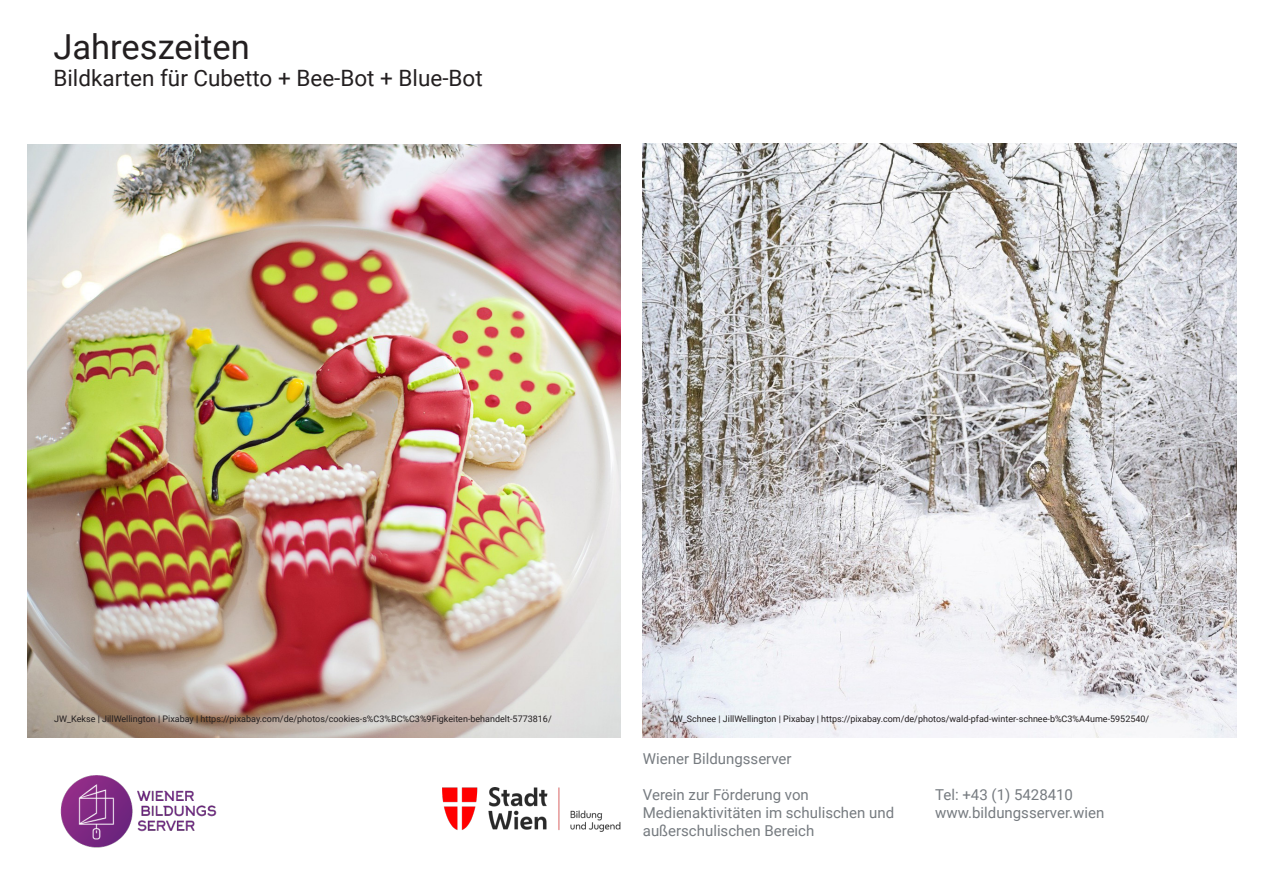
<style>
.page{position:relative;width:1263px;height:893px;background:#fff}
.page>*{position:absolute;margin:0;border:0;box-sizing:border-box;transform-origin:0 0}
.t1{font:34.5px "Roboto";color:#231f20}
.t2{font:22.5px "Roboto";color:#231f20}
.t3{font:15px/18px "Roboto";color:#767b80}
.t4{font:9px "Roboto";color:#231f20}
</style>
<div class="page">
<img style="left:60px;top:775px;width:156px;height:73px">
<img style="left:442px;top:787px;width:179px;height:45px">
<img style="left:27px;top:145px;width:593px;height:593px">
<img style="left:642px;top:144px;width:594px;height:594px">
<h1 class="t1" style="left:53px;top:22px;width:198px">Jahreszeiten</h1>
<h2 class="t2" style="left:53px;top:62px;width:431px">Bildkarten für Cubetto + Bee-Bot + Blue-Bot</h2>
<p class="t4" style="left:54px;top:713px;width:499px">JW_Kekse | JillWellington | Pixabay | https://pixabay.com/de/photos/cookies-s%C3%BC%C3%9Figkeiten-behandelt-5773816/</p>
<p class="t4" style="left:670px;top:713px;width:481px">JW_Schnee | JillWellington | Pixabay | https://pixabay.com/de/photos/wald-pfad-winter-schnee-b%C3%A4ume-5952540/</p>
<h3 class="t3" style="left:643px;top:749px;width:150px">Wiener Bildungsserver</h3>
<h3 class="t3" style="left:643px;top:785px;width:253px">Verein zur Förderung von<br>Medienaktivitäten im schulischen und außerschulischen Bereich</h3>
<h3 class="t3" style="left:935px;top:785px;width:170px">Tel: +43 (1) 5428410 www.bildungsserver.wien</h3>
</div>
